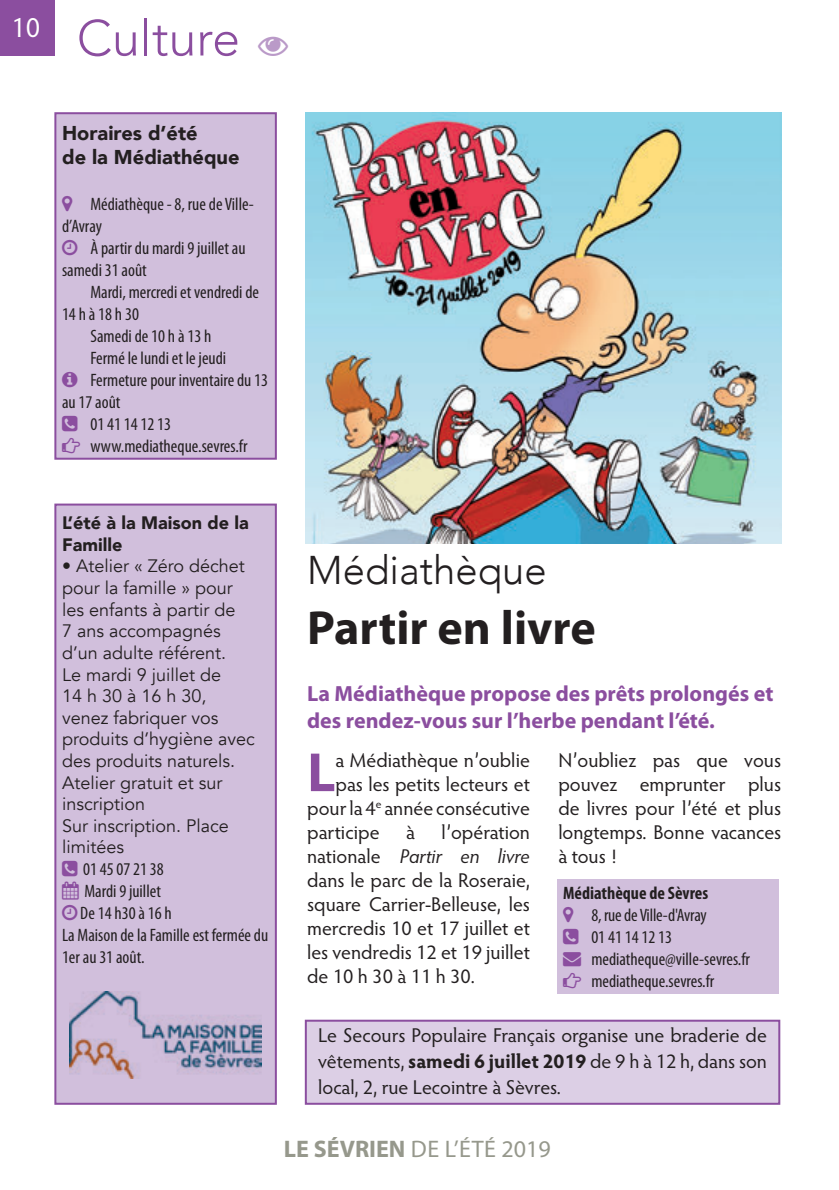
<style>
.page{position:relative;width:839px;height:1190px;background:#fff}
.page>*{position:absolute;margin:0;border:0;box-sizing:border-box;transform-origin:0 0}
.t1{font:700 55.6px "Myriad Pro";color:#8b4e9f}
.t2{font:300 50px "Avenir";color:#8b4e9f}
.t3{font:700 48px "Myriad Pro";color:#231f20}
.t4{font:300 40px "Avenir";color:#231f20}
.t5{font:28px "Hypatia Sans Pro";color:#fff}
.t6{font:24px "Myriad Pro";letter-spacing:.01em;color:#96988c}
.t7{font:700 22px/26.4px "Myriad Pro";color:#8b4e9f}
.t8{font:20px/24px "Hypatia Sans Pro";color:#231f20;text-align:justify}
.t9{font:900 20px/24px "Avenir";color:#231f20}
.t10{font:condensed 18px/22px "Myriad Pro";color:#231f20}
.t11{font:18px/21.6px "Avenir";color:#231f20}
.t12{font:900 18px/21.6px "Avenir";color:#231f20}
.t13{font:700 condensed 18px "Myriad Pro";color:#231f20}
.s1{color:#ba9ac8}
.s2{color:#8b4e9f}
.s3{font-style:italic}
.s4{font-weight:700}
</style>
<div class="page">
<div style="left:0;top:0;width:54px;height:55px;background:#8b4e9f"></div>
<div style="left:306px;top:1020px;width:473px;height:83px;background:#dccfe5"></div>
<div style="left:305px;top:1019px;width:475px;height:85px;border:2px solid #8b4e9f"></div>
<img style="left:305px;top:112px;width:476px;height:431px">
<div style="left:55px;top:113px;width:221px;height:346px;background:#d1bfdc"></div>
<div style="left:54px;top:112px;width:223px;height:348px;border:2px solid #8b4e9f"></div>
<div style="left:55px;top:504px;width:221px;height:599px;background:#d1bfdc"></div>
<div style="left:54px;top:503px;width:223px;height:601px;border:2px solid #8b4e9f"></div>
<div style="left:557px;top:879px;width:222px;height:115px;background:#d1bfdc"></div>
<img style="left:69px;top:991px;width:193px;height:87px">
<h3 class="t5" style="left:11px;top:9px;width:31px">10</h3>
<h2 class="t2" style="left:77px;top:9px;width:213px">Culture <span class="s1">■</span></h2>
<p class="t9" style="left:62px;top:120px;width:179px">Horaires d’été<br>de la Médiathéque</p>
<p class="t10" style="left:62px;top:193px;width:193px;text-indent:28px">Médiathèque - 8, rue de Ville&shy;d’Avray</p>
<p class="t10" style="left:62px;top:237px;width:185px;text-indent:28px">À partir du mardi 9 juillet au samedi 31 août</p>
<p class="t10" style="left:90px;top:281px;width:170px">Mardi, mercredi et vendredi de</p>
<p class="t10" style="left:62px;top:303px;width:78px">14 h à 18 h 30</p>
<p class="t10" style="left:90px;top:325px;width:122px">Samedi de 10 h à 13 h</p>
<p class="t10" style="left:90px;top:347px;width:137px">Fermé le lundi et le jeudi</p>
<p class="t10" style="left:90px;top:369px;width:179px">Fermeture pour inventaire du 13</p>
<p class="t10" style="left:62px;top:391px;width:60px">au 17 août</p>
<p class="t10" style="left:90px;top:413px;width:82px">01 41 14 12 13</p>
<p class="t10" style="left:90px;top:435px;width:158px">www.mediatheque.sevres.fr</p>
<p class="t12" style="left:62px;top:511px;width:188px">L’été à la Maison de la<br>Famille</p>
<p class="t11" style="left:62px;top:556px;width:194px">• Atelier « Zéro déchet pour la famille » pour les enfants à partir de<br>7 ans accompagnés d’un adulte référent.<br>Le mardi 9 juillet de<br>14 h 30 à 16 h 30, venez fabriquer vos produits d’hygiène avec des produits naturels.<br>Atelier gratuit et sur inscription<br>Sur inscription. Place limitées</p>
<p class="t10" style="left:83px;top:858px;width:82px">01 45 07 21 38</p>
<p class="t10" style="left:62px;top:880px;width:100px"><span class="s2">▲</span> Mardi 9 juillet</p>
<p class="t10" style="left:80px;top:902px;width:93px">De 14 h30 à 16 h</p>
<p class="t10" style="left:62px;top:924px;width:208px">La Maison de la Famille est fermée du</p>
<p class="t10" style="left:62px;top:946px;width:84px">1er au 31 août.</p>
<h3 class="t4" style="left:307px;top:546px;width:241px">Médiathèque</h3>
<h3 class="t3" style="left:307px;top:596px;width:290px">Partir en livre</h3>
<p class="t7" style="left:307px;top:680px;width:467px">La Médiathèque propose des prêts prolongés et des rendez-vous sur l’herbe pendant l’été.</p>
<h1 class="t1" style="left:307px;top:736px;width:30px">L</h1>
<p class="t8" style="left:335px;top:747px;width:196px">a Médiathèque n’oublie</p>
<p class="t8" style="left:335px;top:771px;width:196px">pas les petits lecteurs et</p>
<p class="t8" style="left:307px;top:795px;width:224px">pour la 4<sup>e</sup> année consécutive</p>
<p class="t8" style="left:307px;top:819px;width:74px">participe</p>
<p class="t8" style="left:406px;top:819px;width:10px">à</p>
<p class="t8" style="left:307px;top:819px;width:224px;text-indent:134px">l’opération nationale <span class="s3">Partir en livre </span>dans le parc de la Roseraie, square Carrier-Belleuse, les mercredis 10 et 17 juillet et les vendredis 12 et 19 juillet de 10 h 30 à 11 h 30.</p>
<p class="t8" style="left:558px;top:747px;width:224px">N’oubliez pas que vous pouvez emprunter plus de livres pour l’été et plus longtemps. Bonne vacances à tous !</p>
<p class="t13" style="left:563px;top:881px;width:147px">Médiathèque de Sèvres</p>
<p class="t10" style="left:591px;top:903px;width:117px">8, rue de Ville-d'Avray<br>01 41 14 12 13</p>
<p class="t10" style="left:563px;top:947px;width:188px;text-align:center"><span class="s2">→</span> mediatheque@ville-sevres.fr mediatheque.sevres.fr</p>
<p class="t8" style="left:318px;top:1021px;width:450px;line-height:26px">Le Secours Populaire Français organise une braderie de vêtements, <span class="s4">samedi 6 juillet 2019</span> de 9 h à 12 h, dans son local, 2, rue Lecointre à Sèvres.</p>
<p class="t6" style="left:284px;top:1134px;width:268px"><span class="s4">LE SÉVRIEN</span> DE L’ÉTÉ 2019</p>
</div>
